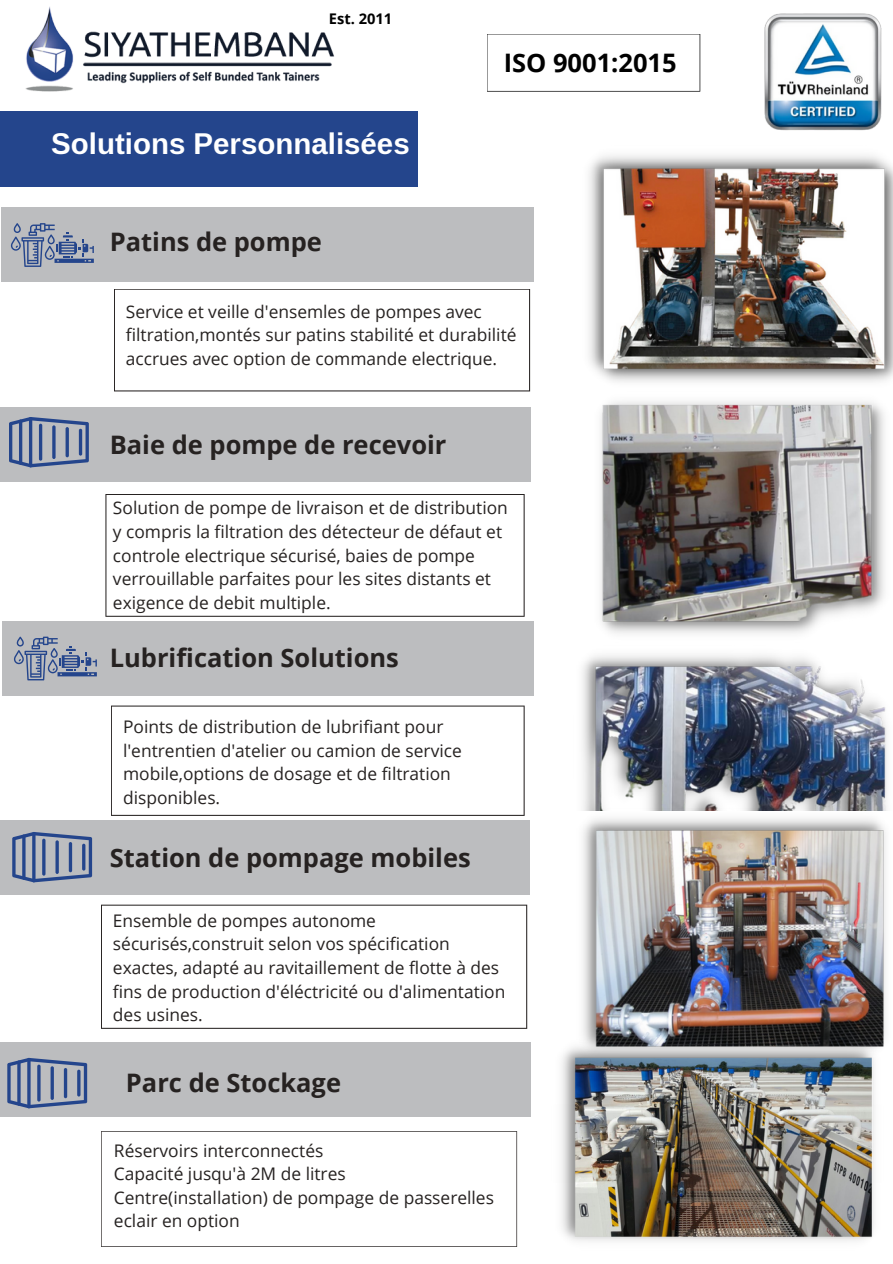
<style>
.page{position:relative;width:893px;height:1264px;background:#fff}
.page>*{position:absolute;margin:0;border:0;box-sizing:border-box;transform-origin:0 0}
.t1{font:700 29.4px "Libra Sans";color:#fff}
.t2{font:700 25.5px "Open Sans";color:#262221}
.t3{font:700 25.5px "Open Sans";color:#000}
.t4{font:17.4px/23.5px "Open Sans";color:#262221}
.t5{font:700 14.7px "Open Sans";color:#000}
</style>
<div class="page">
<img style="left:25px;top:6px;width:309px;height:86px">
<img style="left:764px;top:13px;width:118px;height:118px">
<div style="left:0;top:407px;width:530px;height:74px;background:#bcbdbf"></div>
<svg style="left:9px;top:417px;width:80px;height:50px"></svg>
<hr style="left:19px;top:419px;width:3px;height:46px;background:#24458c;border-radius:2px">
<hr style="left:39px;top:424px;width:3px;height:36px;background:#24458c;border-radius:2px">
<svg style="left:52px;top:425px;width:4px;height:34px"></svg>
<hr style="left:66px;top:427px;width:3px;height:30px;background:#24458c;border-radius:2px">
<hr style="left:79px;top:429px;width:3px;height:26px;background:#24458c;border-radius:2px">
<div style="left:0;top:111px;width:417px;height:75px;background:#24458c"></div>
<svg style="left:487px;top:34px;width:213px;height:58px"></svg>
<div style="left:1px;top:208px;width:532px;height:74px;background:#bcbdbf"></div>
<div style="left:2px;top:621px;width:531px;height:74px;background:#bcbdbf"></div>
<img style="left:589px;top:155px;width:303px;height:227px">
<svg style="left:105px;top:494px;width:419px;height:123px"></svg>
<svg style="left:111px;top:705px;width:413px;height:111px"></svg>
<svg style="left:114px;top:289px;width:416px;height:102px"></svg>
<img style="left:582px;top:655px;width:305px;height:153px">
<img style="left:600px;top:401px;width:285px;height:233px">
<svg style="left:14px;top:636px;width:83px;height:44px"></svg>
<svg style="left:11px;top:223px;width:83px;height:44px"></svg>
<div style="left:0;top:820px;width:530px;height:74px;background:#bcbdbf"></div>
<svg style="left:101px;top:904px;width:426px;height:124px"></svg>
<img style="left:583px;top:808px;width:304px;height:239px">
<svg style="left:12px;top:832px;width:80px;height:50px"></svg>
<svg style="left:22px;top:834px;width:4px;height:45px"></svg>
<hr style="left:42px;top:838px;width:3px;height:37px;background:#24458c;border-radius:2px">
<svg style="left:55px;top:840px;width:4px;height:34px"></svg>
<hr style="left:69px;top:842px;width:3px;height:30px;background:#24458c;border-radius:2px">
<hr style="left:82px;top:843px;width:3px;height:27px;background:#24458c;border-radius:2px">
<svg style="left:101px;top:1131px;width:416px;height:115px"></svg>
<div style="left:0;top:1042px;width:530px;height:74px;background:#bcbdbf"></div>
<svg style="left:7px;top:1057px;width:80px;height:51px"></svg>
<svg style="left:17px;top:1060px;width:4px;height:45px"></svg>
<svg style="left:37px;top:1064px;width:4px;height:37px"></svg>
<hr style="left:51px;top:1066px;width:3px;height:33px;background:#24458c;border-radius:2px">
<hr style="left:64px;top:1067px;width:3px;height:31px;background:#24458c;border-radius:2px">
<hr style="left:77px;top:1069px;width:3px;height:27px;background:#24458c;border-radius:2px">
<img style="left:561px;top:1036px;width:322px;height:205px">
<p class="t5" style="left:329px;top:8px;width:65px">Est. 2011</p>
<p class="t1" style="left:51px;top:128px;width:360px">Solutions Personnalisées</p>
<p class="t2" style="left:110px;top:224px;width:214px">Patins de pompe</p>
<p class="t3" style="left:503px;top:45px;width:174px">ISO 9001:2015</p>
<p class="t4" style="left:126px;top:299px;width:392px">Service et veille d'ensemles de pompes avec filtration,montés sur patins stabilité et durabilité accrues avec option de commande electrique.</p>
<p class="t2" style="left:110px;top:427px;width:338px">Baie de pompe de recevoir</p>
<p class="t4" style="left:113px;top:496px;width:396px">Solution de pompe de livraison et de distribution y compris la filtration des détecteur de défaut et controle electrique sécurisé, baies de pompe verrouillable parfaites pour les sites distants et exigence de debit multiple.</p>
<p class="t2" style="left:110px;top:640px;width:290px">Lubrification Solutions</p>
<p class="t4" style="left:123px;top:714px;width:340px">Points de distribution de lubrifiant pour l'entrentien d'atelier ou camion de service mobile,options de dosage et de filtration disponibles.</p>
<p class="t2" style="left:110px;top:839px;width:362px">Station de pompage mobiles</p>
<p class="t4" style="left:113px;top:908px;width:394px">Ensemble de pompes autonome sécurisés,construit selon vos spécification exactes, adapté au ravitaillement de flotte à des fins de production d'éléctricité ou d'alimentation des usines.</p>
<p class="t2" style="left:126px;top:1064px;width:216px">Parc de Stockage</p>
<p class="t4" style="left:114px;top:1137px;width:211px">Réservoirs interconnectés</p>
<p class="t4" style="left:114px;top:1161px;width:233px">Capacité jusqu'à 2M de litres</p>
<p class="t4" style="left:114px;top:1185px;width:381px">Centre(installation) de pompage de passerelles eclair en option</p>
</div>
